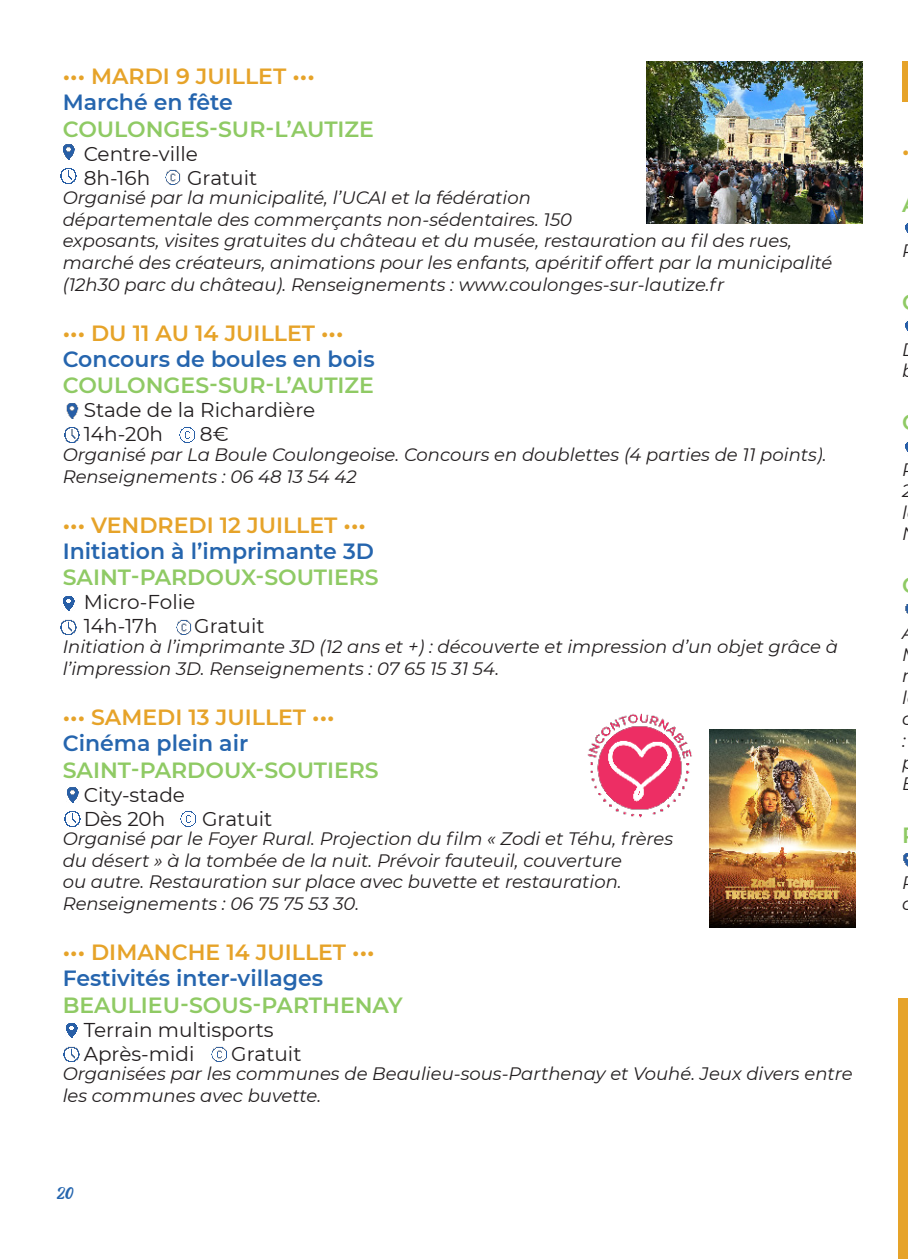
<style>
.page{position:relative;width:908px;height:1259px;background:#fff}
.page>*{position:absolute;margin:0;border:0;box-sizing:border-box;transform-origin:0 0}
.t1{font:600 22px "Montserrat";color:#8fca64}
.t2{font:600 22px "Montserrat";color:#e6a329}
.t3{font:600 22px "Montserrat";color:#2565ae}
.t4{font:20px "Montserrat";color:#231f20}
.t5{font:italic 18px/21.6px "Montserrat";color:#231f20}
.t6{font:16px "Allora";color:#2565ae}
</style>
<div class="page">
<img style="left:63px;top:144px;width:12px;height:15px">
<img style="left:61px;top:168px;width:16px;height:15px">
<img style="left:165px;top:169px;width:16px;height:16px">
<div style="left:901px;top:61px;width:6px;height:41px;background:#e6a329"></div>
<img style="left:905px;top:223px;width:2px;height:9px">
<img style="left:905px;top:321px;width:2px;height:9px">
<img style="left:905px;top:442px;width:2px;height:9px">
<img style="left:905px;top:604px;width:2px;height:9px">
<img style="left:903px;top:853px;width:4px;height:13px">
<img style="left:587px;top:713px;width:105px;height:105px">
<img style="left:709px;top:729px;width:146px;height:198px">
<img style="left:646px;top:61px;width:216px;height:162px">
<img style="left:66px;top:403px;width:13px;height:15px">
<img style="left:64px;top:427px;width:16px;height:15px">
<img style="left:180px;top:427px;width:15px;height:15px">
<img style="left:63px;top:596px;width:12px;height:14px">
<img style="left:61px;top:619px;width:15px;height:15px">
<img style="left:176px;top:619px;width:16px;height:15px">
<img style="left:67px;top:787px;width:12px;height:15px">
<img style="left:65px;top:811px;width:16px;height:15px">
<img style="left:180px;top:811px;width:16px;height:15px">
<img style="left:66px;top:1023px;width:12px;height:14px">
<img style="left:64px;top:1046px;width:15px;height:15px">
<img style="left:212px;top:1046px;width:15px;height:15px">
<div style="left:898px;top:998px;width:9px;height:261px;background:#e6a329"></div>
<p class="t2" style="left:63px;top:60px;width:253px">••• MARDI 9 JUILLET •••</p>
<p class="t3" style="left:63px;top:87px;width:172px">Marché en fête</p>
<p class="t1" style="left:63px;top:113px;width:312px">COULONGES-SUR-L’AUTIZE</p>
<p class="t4" style="left:84px;top:140px;width:116px">Centre-ville</p>
<p class="t4" style="left:84px;top:164px;width:68px">8h-16h</p>
<p class="t4" style="left:187px;top:164px;width:72px">Gratuit</p>
<p class="t5" style="left:63px;top:186px;width:770px">Organisé par la municipalité, l’UCAI et la fédération<br>départementale des commerçants non-sédentaires. 150<br>exposants, visites gratuites du château et du musée, restauration au fil des rues, marché des créateurs, animations pour les enfants, apéritif offert par la municipalité (12h30 parc du château). Renseignements : www.coulonges-sur-lautize.fr</p>
<p class="t2" style="left:63px;top:317px;width:282px">••• DU 11 AU 14 JUILLET •••</p>
<p class="t3" style="left:63px;top:343px;width:313px">Concours de boules en bois</p>
<p class="t1" style="left:63px;top:370px;width:312px">COULONGES-SUR-L’AUTIZE</p>
<p class="t4" style="left:84px;top:396px;width:233px">Stade de la Richardière</p>
<p class="t4" style="left:84px;top:420px;width:81px">14h-20h</p>
<p class="t4" style="left:200px;top:420px;width:30px">8€</p>
<p class="t5" style="left:63px;top:443px;width:765px">Organisé par La Boule Coulongeoise. Concours en doublettes (4 parties de 11 points).<br>Renseignements : 06 48 13 54 42</p>
<p class="t2" style="left:63px;top:509px;width:304px">••• VENDREDI 12 JUILLET •••</p>
<p class="t3" style="left:63px;top:535px;width:313px">Initiation à l’imprimante 3D</p>
<p class="t1" style="left:63px;top:562px;width:317px">SAINT-PARDOUX-SOUTIERS</p>
<p class="t4" style="left:84px;top:588px;width:113px">Micro-Folie</p>
<p class="t4" style="left:84px;top:612px;width:75px">14h-17h</p>
<p class="t4" style="left:194px;top:612px;width:72px">Gratuit</p>
<p class="t5" style="left:63px;top:635px;width:776px">Initiation à l’imprimante 3D (12 ans et +) : découverte et impression d’un objet grâce à l’impression 3D. Renseignements : 07 65 15 31 54.</p>
<p class="t2" style="left:63px;top:701px;width:273px">••• SAMEDI 13 JUILLET •••</p>
<p class="t3" style="left:63px;top:727px;width:187px">Cinéma plein air</p>
<p class="t1" style="left:63px;top:754px;width:317px">SAINT-PARDOUX-SOUTIERS</p>
<p class="t4" style="left:84px;top:780px;width:103px">City-stade</p>
<p class="t4" style="left:84px;top:804px;width:83px">Dès 20h</p>
<p class="t4" style="left:202px;top:804px;width:72px">Gratuit</p>
<p class="t5" style="left:63px;top:827px;width:611px">Organisé par le Foyer Rural. Projection du film « Zodi et Téhu, frères du désert » à la tombée de la nuit. Prévoir fauteuil, couverture<br>ou autre. Restauration sur place avec buvette et restauration.<br>Renseignements : 06 75 75 53 30.</p>
<p class="t2" style="left:63px;top:936px;width:313px">••• DIMANCHE 14 JUILLET •••</p>
<p class="t3" style="left:63px;top:963px;width:262px">Festivités inter-villages</p>
<p class="t1" style="left:63px;top:989px;width:341px">BEAULIEU-SOUS-PARTHENAY</p>
<p class="t4" style="left:84px;top:1016px;width:191px">Terrain multisports</p>
<p class="t4" style="left:84px;top:1040px;width:112px">Après-midi</p>
<p class="t4" style="left:231px;top:1040px;width:72px">Gratuit</p>
<p class="t5" style="left:63px;top:1062px;width:791px">Organisées par les communes de Beaulieu-sous-Parthenay et Vouhé. Jeux divers entre les communes avec buvette.</p>
<p class="t6" style="left:56px;top:1184px;width:18px">20</p>
<p class="t2" style="left:901px;top:135px;width:9px">•</p>
<p class="t5" style="left:901px;top:479px;width:12px">2 l</p>
<p class="t5" style="left:901px;top:621px;width:14px">A</p>
<p class="t5" style="left:901px;top:686px;width:6px">l</p>
<p class="t5" style="left:901px;top:729px;width:5px">:</p>
</div>
